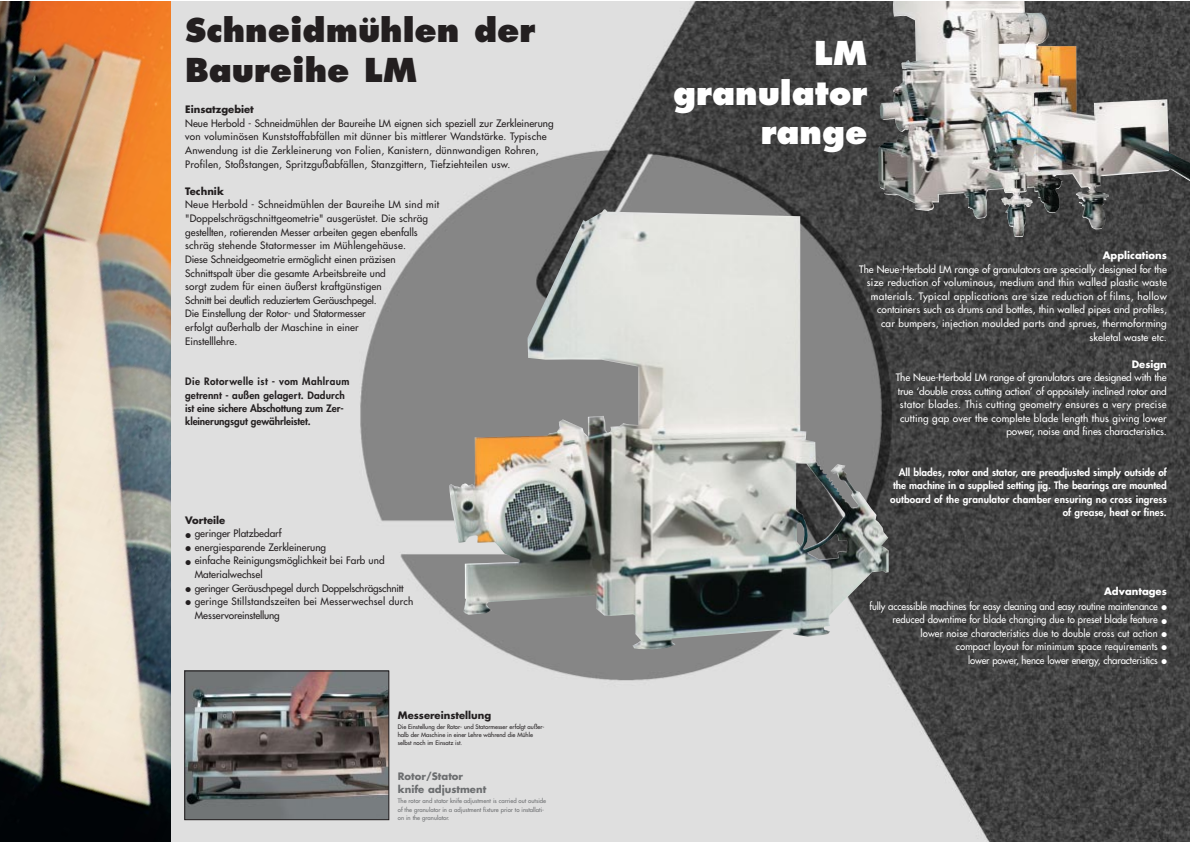
<style>
.page{position:relative;width:1191px;height:842px;background:#fff}
.page>*{position:absolute;margin:0;border:0;box-sizing:border-box;transform-origin:0 0}
.t1{font:800 32px/39.5px "Futura";color:#231f20}
.t2{font:800 32px/39.5px "Futura";color:#fff;text-align:right}
.t3{font:10px/13.6px "Futura";letter-spacing:.005em;color:#231f20}
.t4{font:10px/13.6px "Futura";color:#fff;text-align:right}
.t5{font:10px/13.6px "Futura";letter-spacing:.025em;color:#231f20}
.t6{font:10px/13.6px "Futura";color:#fff;text-align:right;scale:.95 1}
.t7{font:800 10px/13.3px "Futura";color:#fff;text-align:right}
.t8{font:800 10px/13.3px "Futura";letter-spacing:-.005em;color:#231f20}
.t9{font:700 10px "Futura";color:#231f20}
.t10{font:700 10px "Futura";color:#fff}
.t11{font:700 10px/13px "Futura";color:#6c6e70}
.t12{font:7px/13.4px "Zapf Dingbats";color:#fff;text-align:justify}
.t13{font:7px/13.4px "Zapf Dingbats";color:#231f20;text-align:justify}
.t14{font:6px/8.2px "Futura";color:#6c6e70}
.t15{font:6px/8.2px "Futura";color:#231f20}
</style>
<div class="page">
<img style="left:170px;top:1px;width:1020px;height:841px">
<img style="left:0;top:1px;width:170px;height:841px">
<img style="left:878px;top:1px;width:312px;height:236px">
<img style="left:186px;top:672px;width:201px;height:146px">
<div style="left:184px;top:670px;width:205px;height:150px;border:1px solid #231f20"></div>
<img style="left:449px;top:209px;width:440px;height:441px">
<svg style="left:186px;top:587px;width:5px;height:18px"></svg>
<h1 class="t1" style="left:185px;top:13px;width:352px">Schneidmühlen der<br>Baureihe LM</h1>
<p class="t9" style="left:185px;top:105px;width:70px">Einsatzgebiet</p>
<p class="t5" style="left:185px;top:117px;width:370px">Neue Herbold - Schneidmühlen der Baureihe LM eignen sich speziell zur Zerkleinerung von voluminösen Kunststoffabfällen mit dünner bis mittlerer Wandstärke. Typische Anwendung ist die Zerkleinerung von Folien, Kanistern, dünnwandigen Rohren, Profilen, Stoßstangen, Spritzgußabfällen, Stanzgittern, Tiefziehteilen usw.</p>
<p class="t9" style="left:185px;top:186px;width:40px">Technik</p>
<p class="t3" style="left:185px;top:199px;width:256px">Neue Herbold - Schneidmühlen der Baureihe LM sind mit "Doppelschrägschnittgeometrie" ausgerüstet. Die schräg gestellten, rotierenden Messer arbeiten gegen ebenfalls schräg stehende Statormesser im Mühlengehäuse.<br>Diese Schneidgeometrie ermöglicht einen präzisen Schnittspalt über die gesamte Arbeitsbreite und<br>sorgt zudem für einen äußerst kraftgünstigen<br>Schnitt bei deutlich reduziertem Geräuschpegel.<br>Die Einstellung der Rotor- und Statormesser<br>erfolgt außerhalb der Maschine in einer<br>Einstelllehre.</p>
<p class="t8" style="left:185px;top:376px;width:166px">Die Rotorwelle ist - vom Mahlraum getrennt - außen gelagert. Dadurch ist eine sichere Abschottung zum Zer&shy;kleinerungsgut gewährleistet.</p>
<p class="t9" style="left:185px;top:515px;width:42px">Vorteile</p>
<p class="t3" style="left:195px;top:527px;width:220px">geringer Platzbedarf<br>energiesparende Zerkleinerung<br>einfache Reinigungsmöglichkeit bei Farb und Materialwechsel<br>geringer Geräuschpegel durch Doppelschrägschnitt geringe Stillstandszeiten bei Messerwechsel durch Messervoreinstellung</p>
<p class="t13" style="left:186px;top:529px;width:7px">● ● ●</p>
<p class="t9" style="left:398px;top:711px;width:95px">Messereinstellung</p>
<p class="t15" style="left:398px;top:723px;width:148px">Die Einstellung der Rotor- und Statormesser erfolgt außer&shy;halb der Maschine in einer Lehre während die Mühle selbst noch im Einsatz ist.</p>
<p class="t11" style="left:398px;top:771px;width:90px">Rotor/Stator knife adjustment</p>
<p class="t14" style="left:398px;top:797px;width:150px">The rotor and stator knife adjustment is carried out outside of the granulator in a adjustment fixture prior to installati&shy;on in the granulator.</p>
<h1 class="t2" style="left:673px;top:36px;width:196px">LM granulator range</h1>
<p class="t10" style="left:1103px;top:251px;width:66px">Applications</p>
<p class="t4" style="left:859px;top:263px;width:309px">The Neue-Herbold LM range of granulators are specially designed for the size reduction of voluminous, medium and thin walled plastic waste materials. Typical applications are size reduction of films, hollow containers such as drums and bottles, thin walled pipes and profiles,<br>car bumpers, injection moulded parts and sprues, thermoforming skeletal waste etc.</p>
<p class="t10" style="left:1132px;top:359px;width:37px">Design</p>
<p class="t4" style="left:896px;top:371px;width:273px">The Neue-Herbold LM range of granulators are designed with the true ‘double cross cutting action’ of oppositely inclined rotor and stator blades. This cutting geometry ensures a very precise cutting gap over the complete blade length thus giving lower power, noise and fines characteristics.</p>
<p class="t7" style="left:890px;top:467px;width:278px">All blades, rotor and stator, are preadjusted simply outside of the machine in a supplied setting jig. The bearings are mounted outboard of the granulator chamber ensuring no cross ingress of grease, heat or fines.</p>
<p class="t10" style="left:1104px;top:586px;width:64px">Advantages</p>
<p class="t6" style="left:870px;top:600px;width:305px">fully accessible machines for easy cleaning and easy routine maintenance reduced downtime for blade changing due to preset blade feature lower noise characteristics due to double cross cut action<br>compact layout for minimum space requirements<br>lower power, hence lower energy, characteristics</p>
<p class="t12" style="left:1161px;top:601px;width:7px">● ● ● ● ●</p>
</div>
